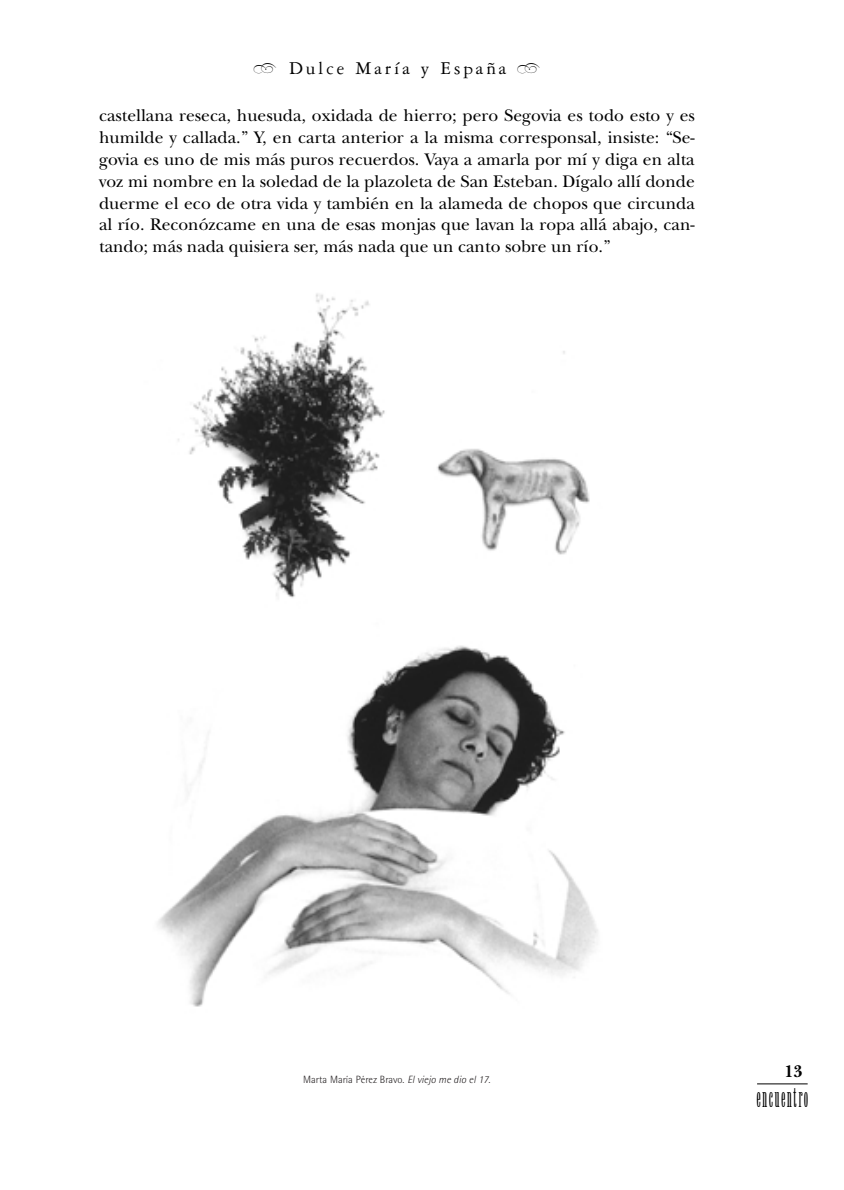
<style>
.page{position:relative;width:844px;height:1190px;background:#fff}
.page>*{position:absolute;margin:0;border:0;box-sizing:border-box;transform-origin:0 0}
.t1{font:26.25px "Willow";letter-spacing:.065em;color:#000}
.t2{font:19.25px "Garamond Three";letter-spacing:.15em;color:#000}
.t3{font:17.5px/21.9px "New Baskerville";color:#000;text-align:justify}
.t4{font:700 17.5px "New Baskerville";color:#000}
.t5{font:300 10.5px "Rotis Semi Sans";color:#231f20}
.s1{font-style:italic}
</style>
<div class="page">
<hr style="left:757px;top:1084px;width:50px;height:1px;background:#000">
<img style="left:157px;top:293px;width:441px;height:714px">
<p class="t2" style="left:289px;top:61px;width:219px">Dulce María y España</p>
<p class="t3" style="left:99px;top:107px;width:597px">castellana reseca, huesuda, oxidada de hierro; pero Segovia es todo esto y es humilde y callada.” Y, en carta anterior a la misma corresponsal, insiste: “Se&shy;govia es uno de mis más puros recuerdos. Vaya a amarla por mí y diga en alta voz mi nombre en la soledad de la plazoleta de San Esteban. Dígalo allí donde duerme el eco de otra vida y también en la alameda de chopos que circunda al río. Reconózcame en una de esas monjas que lavan la ropa allá abajo, can&shy;tando; más nada quisiera ser, más nada que un canto sobre un río.”</p>
<p class="t5" style="left:303px;top:1076px;width:189px">Marta María Pérez Bravo. <span class="s1">El viejo me dio el 17.</span></p>
<p class="t4" style="left:784px;top:1065px;width:20px">13</p>
<h1 class="t1" style="left:756px;top:1087px;width:53px">encuentro</h1>
</div>
